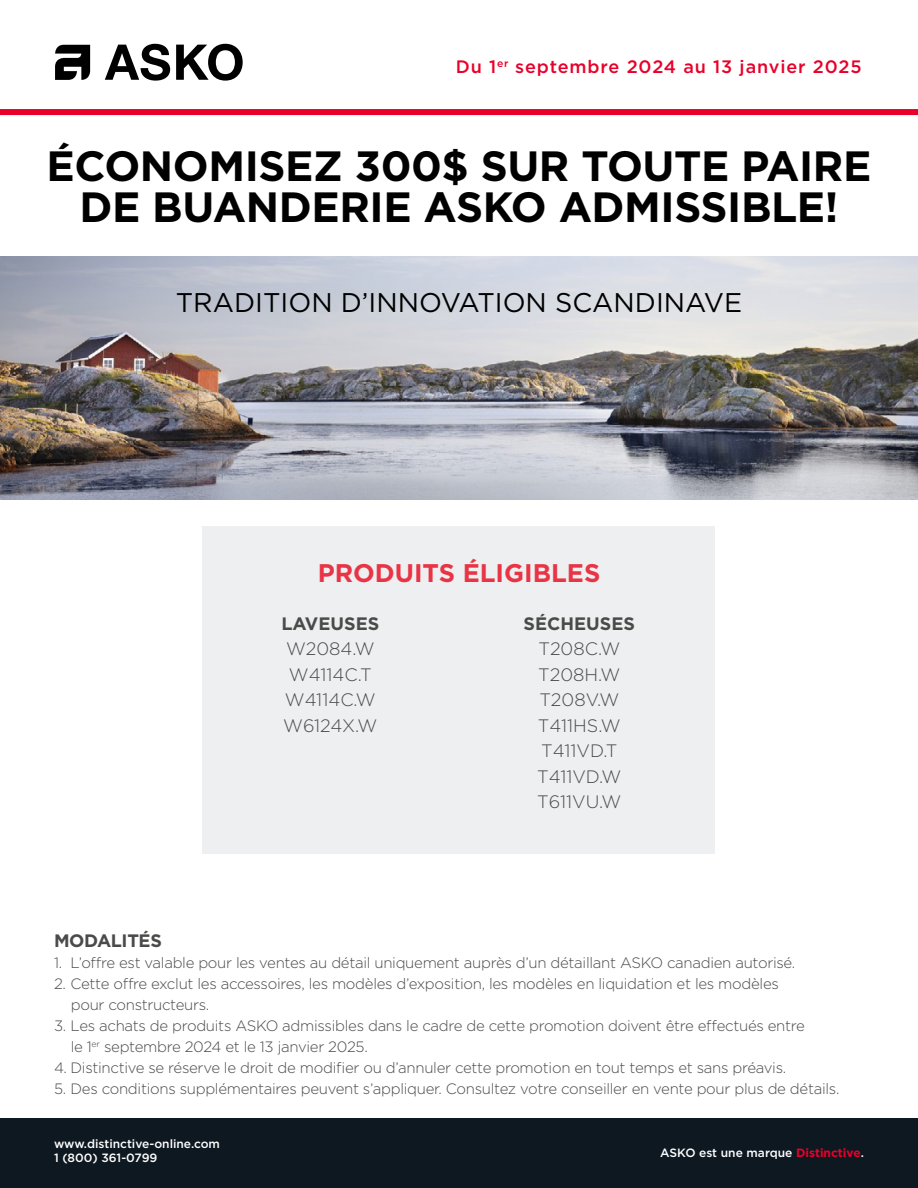
<style>
.page{position:relative;width:918px;height:1188px;background:#fff}
.page>*{position:absolute;margin:0;border:0;box-sizing:border-box;transform-origin:0 0}
.t1{font:700 42.3px/41px "Gotham";letter-spacing:-.01em;color:#000;text-align:center}
.t2{font:27px "Gotham";color:#000}
.t3{font:700 25.5px "Gotham";color:#e93445}
.t4{font:300 18px/25.5px "Gotham";color:#4a4a49;text-align:center}
.t5{font:500 18px "Gotham";letter-spacing:.05em;color:#e8002a}
.t6{font:700 18px "Gotham";color:#4a4a49}
.t7{font:700 18px "Gotham";letter-spacing:-.02em;color:#4a4a49}
.t8{font:300 15px/21px "Gotham";letter-spacing:-.02em;color:#4a4a49}
.t9{font:500 12px/14.4px "Gotham";color:#fff}
.s1{font-weight:700;color:#e8002a}
</style>
<div class="page">
<div style="left:0;top:1118px;width:918px;height:70px;background:#0e1821"></div>
<div style="left:0;top:109px;width:918px;height:6px;background:#e8002a"></div>
<svg style="left:55px;top:44px;width:188px;height:37px"></svg>
<div style="left:202px;top:526px;width:514px;height:328px;background:#edeff0"></div>
<img style="left:0;top:256px;width:918px;height:244px">
<p class="t5" style="left:456px;top:55px;width:407px">Du 1<sup>er</sup> septembre 2024 au 13 janvier 2025</p>
<h1 class="t1" style="left:47px;top:145px;width:826px">ÉCONOMISEZ 300$ SUR TOUTE PAIRE<br>DE BUANDERIE ASKO ADMISSIBLE!</h1>
<h2 class="t2" style="left:176px;top:285px;width:568px">TRADITION D’INNOVATION SCANDINAVE</h2>
<h3 class="t3" style="left:318px;top:556px;width:284px">PRODUITS ÉLIGIBLES</h3>
<p class="t6" style="left:281px;top:612px;width:99px">LAVEUSES</p>
<p class="t4" style="left:283px;top:636px;width:96px">W2084.W<br>W4114C.T<br>W4114C.W<br>W6124X.W</p>
<p class="t6" style="left:524px;top:612px;width:113px">SÉCHEUSES</p>
<p class="t4" style="left:537px;top:636px;width:86px;text-align:left">T208C.W<br>T208H.W<br>T208V.W<br>T411HS.W<br>T411VD.T<br>T411VD.W<br>T611VU.W</p>
<p class="t7" style="left:54px;top:928px;width:109px">MODALITÉS</p>
<p class="t8" style="left:54px;top:951px;width:743px">1. L’offre est valable pour les ventes au détail uniquement auprès d’un détaillant ASKO canadien autorisé.</p>
<p class="t8" style="left:71px;top:972px;width:710px;text-indent:-17px">2. Cette offre exclut les accessoires, les modèles d’exposition, les modèles en liquidation et les modèles pour constructeurs.</p>
<p class="t8" style="left:71px;top:1014px;width:736px;text-indent:-17px">3. Les achats de produits ASKO admissibles dans le cadre de cette promotion doivent être effectués entre le 1<sup>er</sup> septembre 2024 et le 13 janvier 2025.</p>
<p class="t8" style="left:54px;top:1056px;width:734px">4. Distinctive se réserve le droit de modifier ou d’annuler cette promotion en tout temps et sans préavis.</p>
<p class="t8" style="left:54px;top:1077px;width:787px">5. Des conditions supplémentaires peuvent s’appliquer. Consultez votre conseiller en vente pour plus de détails.</p>
<p class="t9" style="left:54px;top:1136px;width:168px">www.distinctive-online.com<br>1 (800) 361-0799</p>
<p class="t9" style="left:660px;top:1146px;width:205px">ASKO est une marque <span class="s1">Distinctive</span>.</p>
</div>
